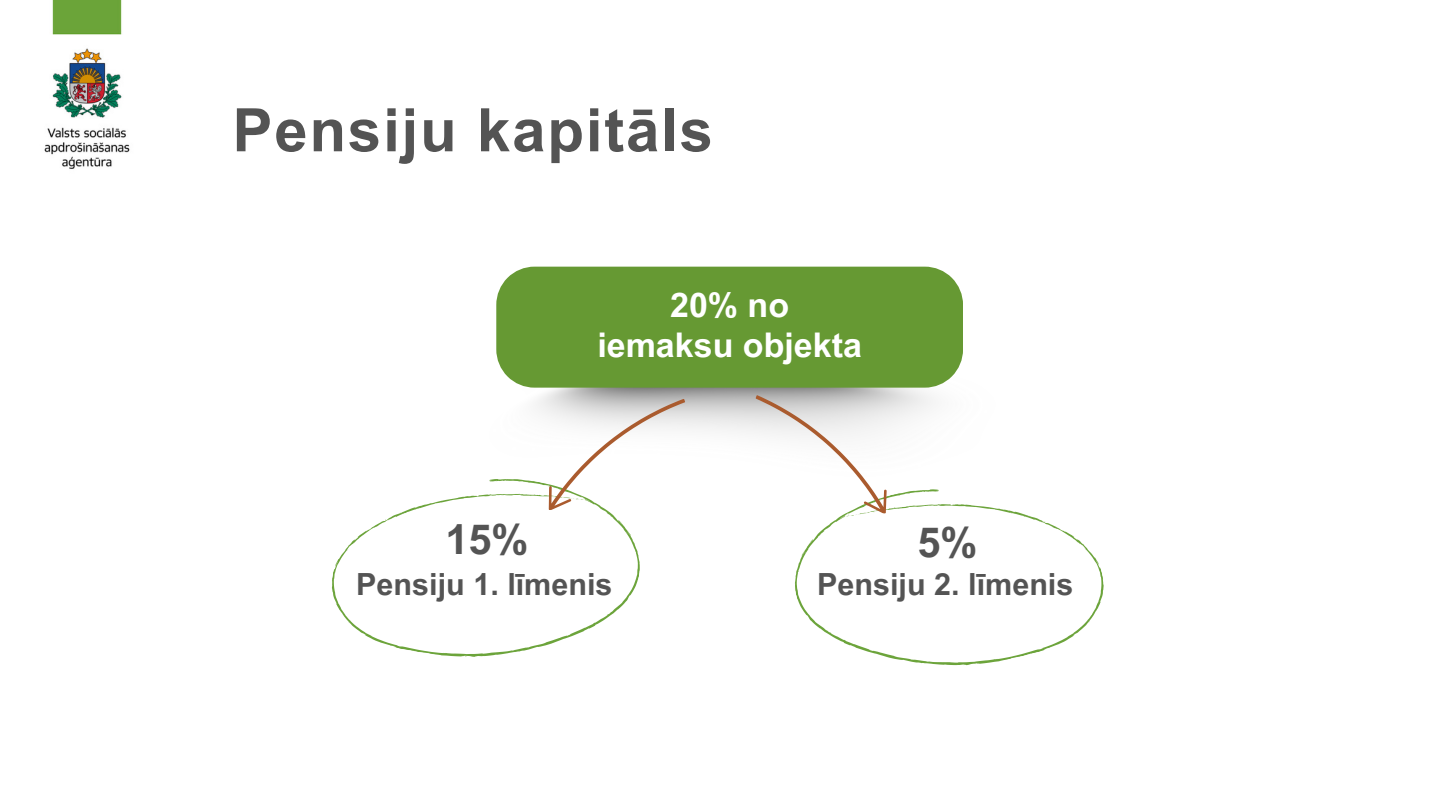
<style>
.page{position:relative;width:1440px;height:810px;background:#fff}
.page>*{position:absolute;margin:0;border:0;box-sizing:border-box;transform-origin:0 0}
.t1{font:700 60px "Arial MT Pro";letter-spacing:.03em;color:#545454}
.t2{font:700 41.5px "Arial MT Pro";color:#545454}
.t3{font:700 34px/40.6px "Arial MT Pro";color:#fff;text-align:center}
.t4{font:700 30.5px "Arial MT Pro";color:#545454}
</style>
<div class="page">
<img style="left:44px;top:0;width:86px;height:169px">
<svg style="left:332px;top:479px;width:308px;height:178px"></svg>
<svg style="left:463px;top:655px;width:7px;height:2px"></svg>
<svg style="left:509px;top:493px;width:13px;height:3px"></svg>
<svg style="left:348px;top:619px;width:5px;height:7px"></svg>
<svg style="left:339px;top:608px;width:4px;height:3px"></svg>
<svg style="left:344px;top:549px;width:4px;height:4px"></svg>
<svg style="left:385px;top:518px;width:7px;height:3px"></svg>
<svg style="left:606px;top:611px;width:6px;height:6px"></svg>
<svg style="left:795px;top:489px;width:309px;height:177px"></svg>
<svg style="left:971px;top:662px;width:7px;height:3px"></svg>
<svg style="left:908px;top:505px;width:12px;height:4px"></svg>
<svg style="left:1086px;top:618px;width:4px;height:7px"></svg>
<svg style="left:1094px;top:607px;width:5px;height:3px"></svg>
<svg style="left:1084px;top:548px;width:6px;height:4px"></svg>
<svg style="left:1039px;top:521px;width:7px;height:2px"></svg>
<svg style="left:826px;top:630px;width:7px;height:5px"></svg>
<svg style="left:755px;top:388px;width:143px;height:133px"></svg>
<div style="left:496px;top:267px;width:467px;height:121px;background:#693"></div>
<svg style="left:547px;top:385px;width:139px;height:139px"></svg>
<p class="t1" style="left:232px;top:108px;width:482px">Pensiju kapitāls</p>
<p class="t3" style="left:597px;top:289px;width:266px">20% no<br>iemaksu objekta</p>
<h3 class="t2" style="left:445px;top:524px;width:85px">15%</h3>
<p class="t4" style="left:356px;top:573px;width:258px">Pensiju 1. līmenis</p>
<p class="t2" style="left:918px;top:527px;width:62px">5%</p>
<h1 class="t4" style="left:817px;top:573px;width:258px">Pensiju 2. līmenis</h1>
</div>
